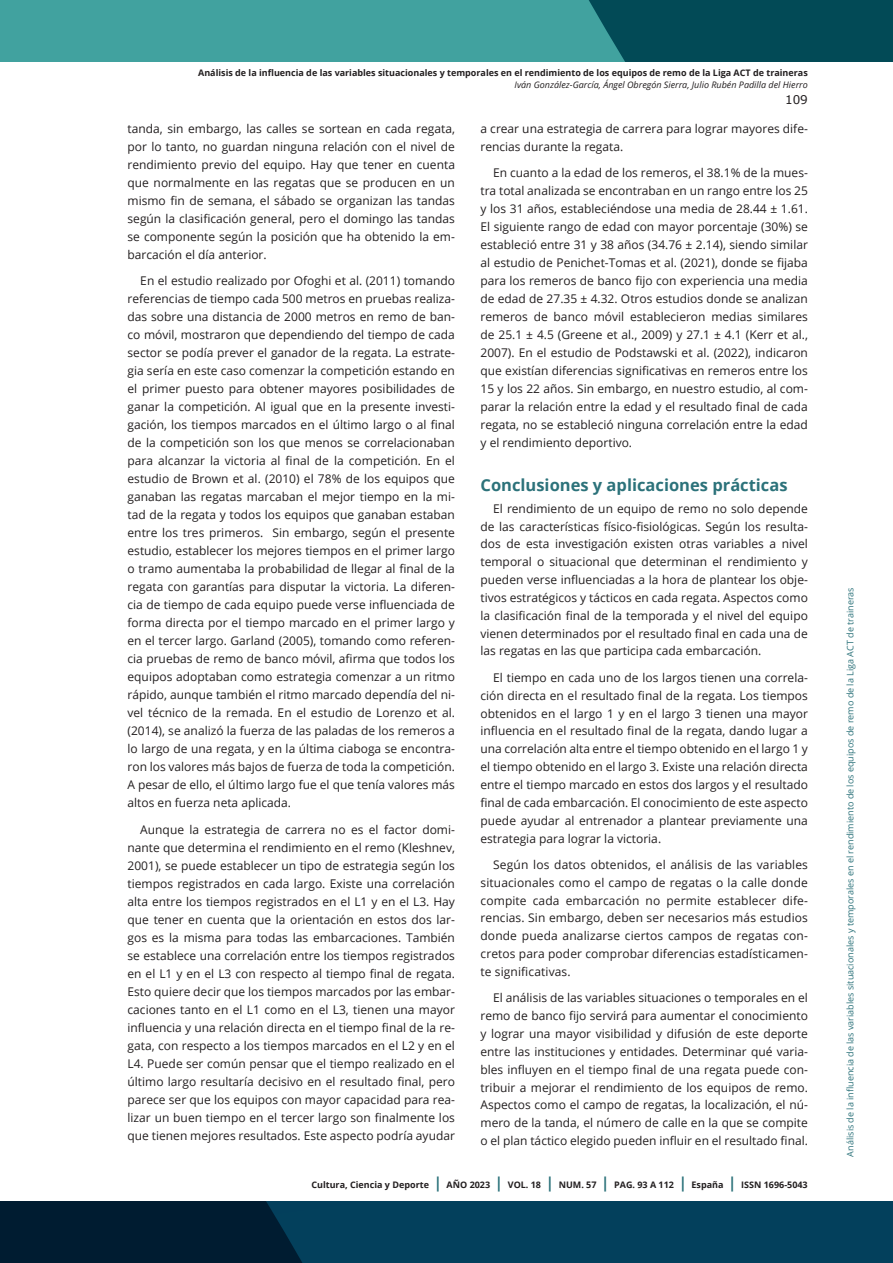
<style>
.page{position:relative;width:893px;height:1263px;background:#fff}
.page>*{position:absolute;margin:0;border:0;box-sizing:border-box;transform-origin:0 0}
.subtitulo_H3{font:700 16.5px "Open Sans";color:#2c727a}
.Cuerpo_de_texto_P{font:12px/18px "Open Sans";color:#231f20;text-align:justify}
.t1{font:12px "Verdana";color:#231f20}
.t2{font:700 9px "Open Sans";color:#231f20}
.t3{font:9px "Open Sans";color:#2c727a}
.t4{font:italic 9px "Open Sans";color:#231f20}
.s1{font-size:15px;color:#2c727a}
</style>
<div class="page">
<svg style="left:0;top:1201px;width:893px;height:62px;fill:#03405c"></svg>
<div style="left:0;top:0;width:893px;height:62px;background:#41a29f"></div>
<div style="left:589px;top:0;width:304px;height:62px;background:#024a56"></div>
<p class="t2" style="left:198px;top:67px;width:611px">Análisis de la influencia de las variables situacionales y temporales en el rendimiento de los equipos de remo de la Liga ACT de traineras</p>
<p class="t4" style="left:515px;top:79px;width:295px">Iván González-García, Ángel Obregón Sierra, Julio Rubén Padilla del Hierro</p>
<p class="Cuerpo_de_texto_P" style="left:128px;top:119px;width:329px">tanda, sin embargo, las calles se sortean en cada regata, por lo tanto, no guardan ninguna relación con el nivel de rendimiento previo del equipo. Hay que tener en cuenta que normalmente en las regatas que se producen en un mismo fin de semana, el sábado se organizan las tandas según la clasificación general, pero el domingo las tandas se componente según la posición que ha obtenido la em&shy;barcación el día anterior.</p>
<p class="Cuerpo_de_texto_P" style="left:128px;top:271px;width:329px;text-indent:13px">En el estudio realizado por Ofoghi et al. (2011) tomando referencias de tiempo cada 500 metros en pruebas realiza&shy;das sobre una distancia de 2000 metros en remo de ban&shy;co móvil, mostraron que dependiendo del tiempo de cada sector se podía prever el ganador de la regata. La estrate&shy;gia sería en este caso comenzar la competición estando en el primer puesto para obtener mayores posibilidades de ganar la competición. Al igual que en la presente investi&shy;gación, los tiempos marcados en el último largo o al final de la competición son los que menos se correlacionaban para alcanzar la victoria al final de la competición. En el estudio de Brown et al. (2010) el 78% de los equipos que ganaban las regatas marcaban el mejor tiempo en la mi&shy;tad de la regata y todos los equipos que ganaban estaban entre los tres primeros. Sin embargo, según el presente estudio, establecer los mejores tiempos en el primer largo o tramo aumentaba la probabilidad de llegar al final de la regata con garantías para disputar la victoria. La diferen&shy;cia de tiempo de cada equipo puede verse influenciada de forma directa por el tiempo marcado en el primer largo y en el tercer largo. Garland (2005), tomando como referen&shy;cia pruebas de remo de banco móvil, afirma que todos los equipos adoptaban como estrategia comenzar a un ritmo rápido, aunque también el ritmo marcado dependía del ni&shy;vel técnico de la remada. En el estudio de Lorenzo et al. (2014), se analizó la fuerza de las paladas de los remeros a lo largo de una regata, y en la última ciaboga se encontra&shy;ron los valores más bajos de fuerza de toda la competición.<br>A pesar de ello, el último largo fue el que tenía valores más altos en fuerza neta aplicada.</p>
<p class="Cuerpo_de_texto_P" style="left:128px;top:820px;width:329px;text-indent:13px">Aunque la estrategia de carrera no es el factor domi&shy;nante que determina el rendimiento en el remo (Kleshnev, 2001), se puede establecer un tipo de estrategia según los tiempos registrados en cada largo. Existe una correlación alta entre los tiempos registrados en el L1 y en el L3. Hay que tener en cuenta que la orientación en estos dos lar&shy;gos es la misma para todas las embarcaciones. También se establece una correlación entre los tiempos registrados en el L1 y en el L3 con respecto al tiempo final de regata.<br>Esto quiere decir que los tiempos marcados por las embar&shy;caciones tanto en el L1 como en el L3, tienen una mayor influencia y una relación directa en el tiempo final de la re&shy;gata, con respecto a los tiempos marcados en el L2 y en el L4. Puede ser común pensar que el tiempo realizado en el último largo resultaría decisivo en el resultado final, pero parece ser que los equipos con mayor capacidad para rea&shy;lizar un buen tiempo en el tercer largo son finalmente los que tienen mejores resultados. Este aspecto podría ayudar</p>
<p class="t1" style="left:785px;top:91px;width:24px">109</p>
<p class="Cuerpo_de_texto_P" style="left:480px;top:119px;width:329px">a crear una estrategia de carrera para lograr mayores dife&shy;rencias durante la regata.</p>
<p class="Cuerpo_de_texto_P" style="left:480px;top:163px;width:329px;text-indent:13px">En cuanto a la edad de los remeros, el 38.1% de la mues&shy;tra total analizada se encontraban en un rango entre los 25 y los 31 años, estableciéndose una media de 28.44 ± 1.61.<br>El siguiente rango de edad con mayor porcentaje (30%) se estableció entre 31 y 38 años (34.76 ± 2.14), siendo similar al estudio de Penichet-Tomas et al. (2021), donde se fijaba para los remeros de banco fijo con experiencia una media de edad de 27.35 ± 4.32. Otros estudios donde se analizan remeros de banco móvil establecieron medias similares de 25.1 ± 4.5 (Greene et al., 2009) y 27.1 ± 4.1 (Kerr et al., 2007). En el estudio de Podstawski et al. (2022), indicaron que existían diferencias significativas en remeros entre los 15 y los 22 años. Sin embargo, en nuestro estudio, al com&shy;parar la relación entre la edad y el resultado final de cada regata, no se estableció ninguna correlación entre la edad y el rendimiento deportivo.</p>
<p class="subtitulo_H3" style="left:480px;top:473px;width:309px">Conclusiones y aplicaciones prácticas</p>
<p class="Cuerpo_de_texto_P" style="left:480px;top:499px;width:329px;text-indent:13px">El rendimiento de un equipo de remo no solo depende de las características físico-fisiológicas. Según los resulta&shy;dos de esta investigación existen otras variables a nivel temporal o situacional que determinan el rendimiento y pueden verse influenciadas a la hora de plantear los obje&shy;tivos estratégicos y tácticos en cada regata. Aspectos como la clasificación final de la temporada y el nivel del equipo vienen determinados por el resultado final en cada una de las regatas en las que participa cada embarcación.</p>
<p class="Cuerpo_de_texto_P" style="left:480px;top:668px;width:329px;text-indent:13px">El tiempo en cada uno de los largos tienen una correla&shy;ción directa en el resultado final de la regata. Los tiempos obtenidos en el largo 1 y en el largo 3 tienen una mayor influencia en el resultado final de la regata, dando lugar a una correlación alta entre el tiempo obtenido en el largo 1 y el tiempo obtenido en el largo 3. Existe una relación directa entre el tiempo marcado en estos dos largos y el resultado final de cada embarcación. El conocimiento de este aspecto puede ayudar al entrenador a plantear previamente una estrategia para lograr la victoria.</p>
<p class="Cuerpo_de_texto_P" style="left:480px;top:855px;width:329px;text-indent:13px">Según los datos obtenidos, el análisis de las variables situacionales como el campo de regatas o la calle donde compite cada embarcación no permite establecer dife&shy;rencias. Sin embargo, deben ser necesarios más estudios donde pueda analizarse ciertos campos de regatas con&shy;cretos para poder comprobar diferencias estadísticamen&shy;te significativas.</p>
<p class="Cuerpo_de_texto_P" style="left:480px;top:989px;width:329px;text-indent:13px">El análisis de las variables situaciones o temporales en el remo de banco fijo servirá para aumentar el conocimiento y lograr una mayor visibilidad y difusión de este deporte entre las instituciones y entidades. Determinar qué varia&shy;bles influyen en el tiempo final de una regata puede con&shy;tribuir a mejorar el rendimiento de los equipos de remo.<br>Aspectos como el campo de regatas, la localización, el nú&shy;mero de la tanda, el número de calle en la que se compite o el plan táctico elegido pueden influir en el resultado final.</p>
<p class="t2" style="left:311px;top:1179px;width:498px">Cultura, Ciencia y Deporte <span class="s1">|</span> AÑO 2023 <span class="s1">|</span> VOL. 18 <span class="s1">|</span> NUM. 57 <span class="s1">|</span> PAG. 93 A 112 <span class="s1">|</span> España <span class="s1">|</span> ISSN 1696-5043</p>
<p class="t3" style="left:844px;top:1156px;width:571px;rotate:-90deg">Análisis de la influencia de las variables situacionales y temporales en el rendimiento de los equipos de remo de la Liga ACT de traineras</p>
</div>
